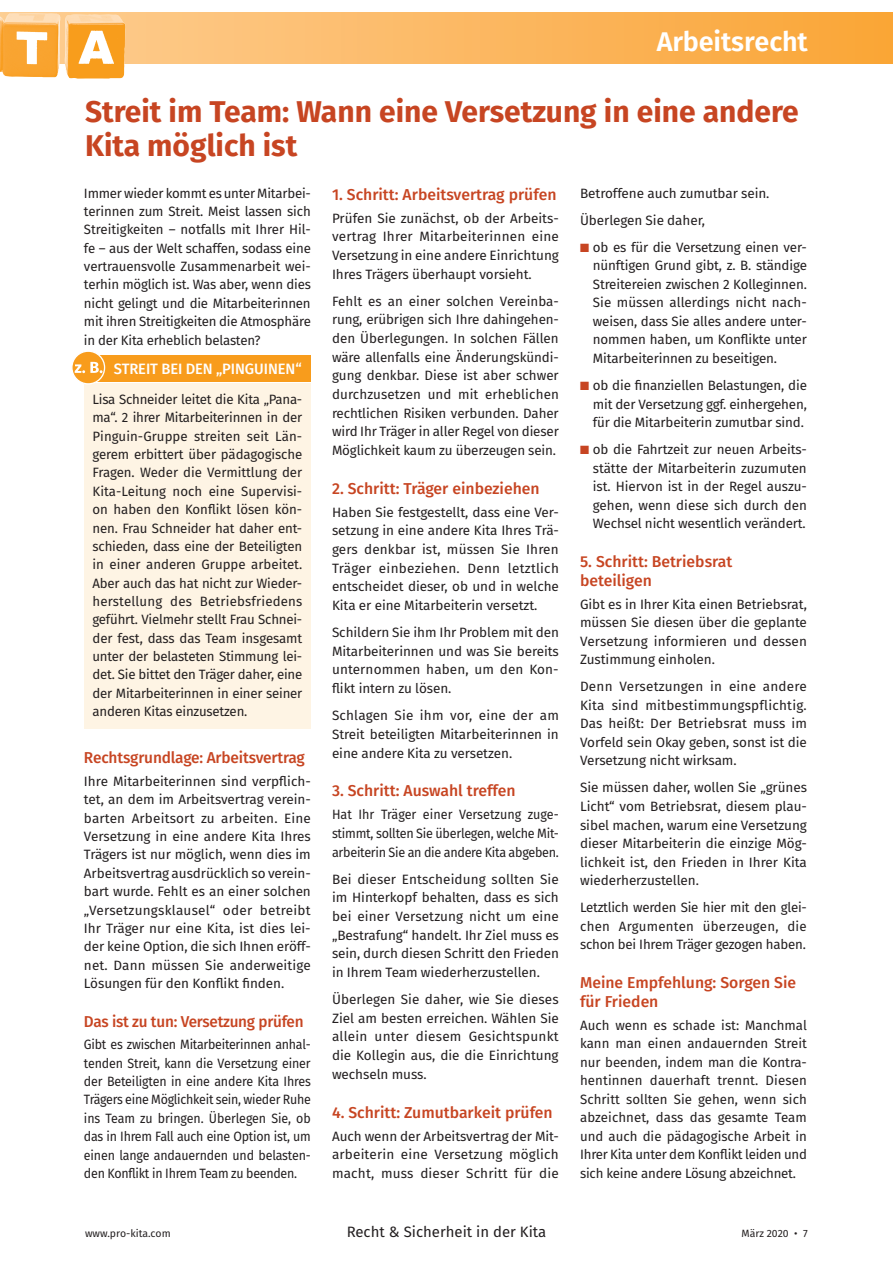
<style>
.page{position:relative;width:893px;height:1263px;background:#fff}
.page>*{position:absolute;margin:0;border:0;box-sizing:border-box;transform-origin:0 0}
.t1{font:700 30px/34.5px "Fira Sans";color:#c74522}
.t2{font:600 27px "Fira Sans";letter-spacing:-.005em;color:#fff}
.t3{font:500 15.75px/18.6px "Fira Sans";color:#c74522}
.t4{font:15px "Fira Sans";color:#231f20}
.t5{font:500 15px "Fira Sans";letter-spacing:-.005em;color:#fff}
.t6{font:13.5px/18.6px "Fira Sans";letter-spacing:-.01em;color:#231f20;text-align:justify}
.t7{font:13.5px/18.3px "Fira Sans";letter-spacing:-.01em;color:#231f20;text-align:justify;scale:.92 1}
.t8{font:13.5px/18.6px "Fira Sans";letter-spacing:-.01em;color:#231f20;text-align:justify;scale:.93 1}
.t9{font:10.5px "Fira Sans";letter-spacing:-.005em;color:#231f20}
.s1{color:#c74522}
</style>
<div class="page">
<svg style="left:139px;top:13px;width:754px;height:51px;background:#fbb65e"></svg>
<img style="left:4px;top:75px;width:120px;height:4px">
<img style="left:0;top:12px;width:139px;height:63px">
<div style="left:84px;top:356px;width:227px;height:26px;background:#f89c1c"></div>
<div style="left:84px;top:383px;width:227px;height:345px;background:#fef4e4"></div>
<svg style="left:72px;top:351px;width:33px;height:33px"></svg>
<div style="left:71px;top:350px;width:34px;height:35px;border:1px solid #fff;border-radius:50%"></div>
<svg style="left:75px;top:362px;width:28px;height:11px"></svg>
<h2 class="t2" style="left:657px;top:19px;width:153px">Arbeitsrecht</h2>
<h1 class="t1" style="left:85px;top:92px;width:715px">Streit im Team: Wann eine Versetzung in eine andere<br>Kita möglich ist</h1>
<p class="t6" style="left:84px;top:183px;width:228px">Immer wieder kommt es unter Mitarbei&shy;terinnen zum Streit. Meist lassen sich Streitigkeiten – notfalls mit Ihrer Hil&shy;fe – aus der Welt schaffen, sodass eine vertrauensvolle Zusammenarbeit wei&shy;terhin möglich ist. Was aber, wenn dies nicht gelingt und die Mitarbeiterinnen mit ihren Streitigkeiten die Atmosphäre in der Kita erheblich belasten?</p>
<p class="t5" style="left:114px;top:357px;width:189px">STREIT BEI DEN „PINGUINEN“</p>
<p class="t6" style="left:92px;top:390px;width:211px">Lisa Schneider leitet die Kita „Pana&shy;ma“. 2 ihrer Mitarbeiterinnen in der Pinguin-Gruppe streiten seit Län&shy;gerem erbittert über pädagogische Fragen. Weder die Vermittlung der Kita-Leitung noch eine Supervisi&shy;on haben den Konflikt lösen kön&shy;nen. Frau Schneider hat daher ent&shy;schieden, dass eine der Beteiligten in einer anderen Gruppe arbeitet.<br>Aber auch das hat nicht zur Wieder&shy;herstellung des Betriebsfriedens geführt. Vielmehr stellt Frau Schnei&shy;der fest, dass das Team insgesamt unter der belasteten Stimmung lei&shy;det. Sie bittet den Träger daher, eine der Mitarbeiterinnen in einer seiner anderen Kitas einzusetzen.</p>
<p class="t3" style="left:84px;top:748px;width:222px">Rechtsgrundlage: Arbeitsvertrag</p>
<p class="t6" style="left:84px;top:772px;width:228px">Ihre Mitarbeiterinnen sind verpflich&shy;tet, an dem im Arbeitsvertrag verein&shy;barten Arbeitsort zu arbeiten. Eine Versetzung in eine andere Kita Ihres Trägers ist nur möglich, wenn dies im Arbeitsvertrag ausdrücklich so verein&shy;bart wurde. Fehlt es an einer solchen „Versetzungsklausel“ oder betreibt Ihr Träger nur eine Kita, ist dies lei&shy;der keine Option, die sich Ihnen eröff&shy;net. Dann müssen Sie anderweitige Lösungen für den Konflikt finden.</p>
<p class="t3" style="left:84px;top:1011px;width:221px">Das ist zu tun: Versetzung prüfen</p>
<p class="t7" style="left:84px;top:1035px;width:248px">Gibt es zwischen Mitarbeiterinnen anhal&shy;tenden Streit, kann die Versetzung einer der Beteiligten in eine andere Kita Ihres Trägers eine Möglichkeit sein, wieder Ruhe ins Team zu bringen. Überlegen Sie, ob das in Ihrem Fall auch eine Option ist, um einen lange andauernden und belasten&shy;den Konflikt in Ihrem Team zu beenden.</p>
<p class="t6" style="left:580px;top:179px;width:191px;line-height:27px">Betroffene auch zumutbar sein.<br>Überlegen Sie daher,</p>
<p class="t6" style="left:593px;top:237px;width:216px;text-indent:-13px"><span class="s1">■</span> ob es für die Versetzung einen ver&shy;nünftigen Grund gibt, z. B. ständige Streitereien zwischen 2 Kolleginnen.<br>Sie müssen allerdings nicht nach&shy;weisen, dass Sie alles andere unter&shy;nommen haben, um Konflikte unter Mitarbeiterinnen zu beseitigen.</p>
<p class="t6" style="left:593px;top:376px;width:216px;text-indent:-13px"><span class="s1">■</span> ob die finanziellen Belastungen, die mit der Versetzung ggf. einhergehen, für die Mitarbeiterin zumutbar sind.</p>
<p class="t6" style="left:593px;top:440px;width:216px;text-indent:-13px"><span class="s1">■</span> ob die Fahrtzeit zur neuen Arbeits&shy;stätte der Mitarbeiterin zuzumuten ist. Hiervon ist in der Regel auszu&shy;gehen, wenn diese sich durch den Wechsel nicht wesentlich verändert.</p>
<p class="t3" style="left:580px;top:552px;width:154px">5. Schritt: Betriebsrat beteiligen</p>
<p class="t6" style="left:580px;top:594px;width:228px">Gibt es in Ihrer Kita einen Betriebsrat, müssen Sie diesen über die geplante Versetzung informieren und dessen Zustimmung einholen.</p>
<p class="t6" style="left:580px;top:677px;width:228px">Denn Versetzungen in eine andere Kita sind mitbestimmungspflichtig.<br>Das heißt: Der Betriebsrat muss im Vorfeld sein Okay geben, sonst ist die Versetzung nicht wirksam.</p>
<p class="t6" style="left:580px;top:778px;width:228px">Sie müssen daher, wollen Sie „grünes Licht“ vom Betriebsrat, diesem plau&shy;sibel machen, warum eine Versetzung dieser Mitarbeiterin die einzige Mög&shy;lichkeit ist, den Frieden in Ihrer Kita wiederherzustellen.</p>
<p class="t6" style="left:580px;top:898px;width:228px">Letztlich werden Sie hier mit den glei&shy;chen Argumenten überzeugen, die schon bei Ihrem Träger gezogen haben.</p>
<p class="t3" style="left:580px;top:973px;width:218px">Meine Empfehlung: Sorgen Sie für Frieden</p>
<p class="t6" style="left:580px;top:1015px;width:228px">Auch wenn es schade ist: Manchmal kann man einen andauernden Streit nur beenden, indem man die Kontra&shy;hentinnen dauerhaft trennt. Diesen Schritt sollten Sie gehen, wenn sich abzeichnet, dass das gesamte Team und auch die pädagogische Arbeit in Ihrer Kita unter dem Konflikt leiden und sich keine andere Lösung abzeichnet.</p>
<p class="t3" style="left:332px;top:184px;width:226px">1. Schritt: Arbeitsvertrag prüfen</p>
<p class="t6" style="left:332px;top:208px;width:228px">Prüfen Sie zunächst, ob der Arbeits&shy;vertrag Ihrer Mitarbeiterinnen eine Versetzung in eine andere Einrichtung Ihres Trägers überhaupt vorsieht.</p>
<p class="t6" style="left:332px;top:291px;width:228px">Fehlt es an einer solchen Vereinba&shy;rung, erübrigen sich Ihre dahingehen&shy;den Überlegungen. In solchen Fällen wäre allenfalls eine Änderungskündi&shy;gung denkbar. Diese ist aber schwer durchzusetzen und mit erheblichen rechtlichen Risiken verbunden. Daher wird Ihr Träger in aller Regel von dieser Möglichkeit kaum zu überzeugen sein.</p>
<p class="t3" style="left:332px;top:478px;width:209px">2. Schritt: Träger einbeziehen</p>
<p class="t6" style="left:332px;top:502px;width:228px">Haben Sie festgestellt, dass eine Ver&shy;setzung in eine andere Kita Ihres Trä&shy;gers denkbar ist, müssen Sie Ihren Träger einbeziehen. Denn letztlich entscheidet dieser, ob und in welche Kita er eine Mitarbeiterin versetzt.</p>
<p class="t6" style="left:332px;top:623px;width:228px">Schildern Sie ihm Ihr Problem mit den Mitarbeiterinnen und was Sie bereits unternommen haben, um den Kon&shy;flikt intern zu lösen.</p>
<p class="t6" style="left:332px;top:706px;width:228px">Schlagen Sie ihm vor, eine der am Streit beteiligten Mitarbeiterinnen in eine andere Kita zu versetzen.</p>
<p class="t3" style="left:332px;top:781px;width:185px">3. Schritt: Auswahl treffen</p>
<p class="t8" style="left:332px;top:805px;width:245px">Hat Ihr Träger einer Versetzung zuge&shy;stimmt, sollten Sie überlegen, welche Mit&shy;arbeiterin Sie an die andere Kita abgeben.</p>
<p class="t6" style="left:332px;top:869px;width:228px">Bei dieser Entscheidung sollten Sie im Hinterkopf behalten, dass es sich bei einer Versetzung nicht um eine „Bestrafung“ handelt. Ihr Ziel muss es sein, durch diesen Schritt den Frieden in Ihrem Team wiederherzustellen.</p>
<p class="t6" style="left:332px;top:990px;width:228px">Überlegen Sie daher, wie Sie dieses Ziel am besten erreichen. Wählen Sie allein unter diesem Gesichtspunkt die Kollegin aus, die die Einrichtung wechseln muss.</p>
<p class="t3" style="left:332px;top:1102px;width:222px">4. Schritt: Zumutbarkeit prüfen</p>
<p class="t6" style="left:332px;top:1126px;width:228px">Auch wenn der Arbeitsvertrag der Mit&shy;arbeiterin eine Versetzung möglich macht, muss dieser Schritt für die</p>
<p class="t9" style="left:85px;top:1225px;width:87px">www.pro-kita.com</p>
<p class="t4" style="left:347px;top:1220px;width:201px">Recht &amp; Sicherheit in der Kita</p>
<p class="t9" style="left:741px;top:1225px;width:68px">März 2020 • 7</p>
</div>
